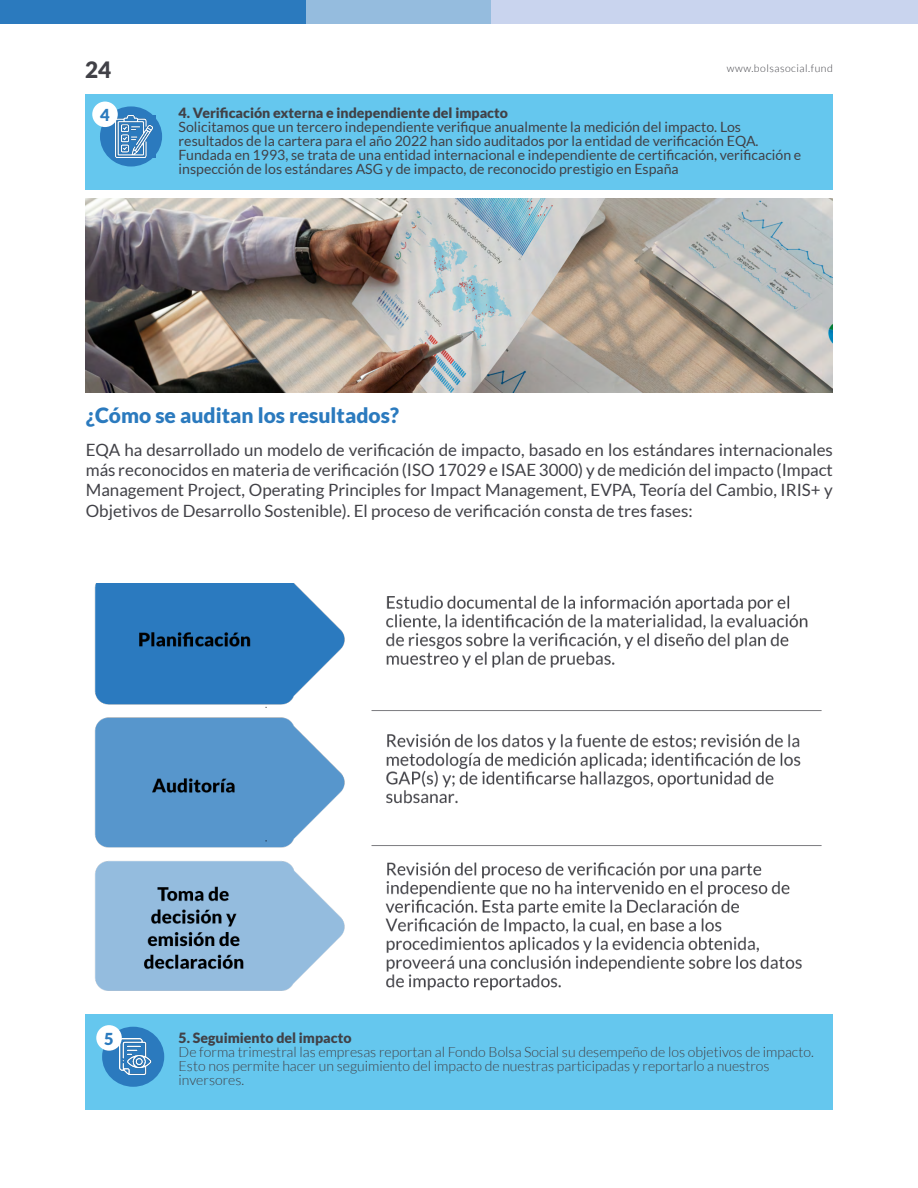
<style>
.page{position:relative;width:918px;height:1188px;background:#fff}
.page>*{position:absolute;margin:0;border:0;box-sizing:border-box;transform-origin:0 0}
.t1{font:900 22.5px "Lato";color:#414147}
.t2{font:900 21px "Lato";color:#2b7abe}
.t3{font:16.95px/20.2px "Lato";color:#414147;text-align:justify}
.t4{font:900 16.5px "Lato";color:#2b7abe}
.t5{font:14.1px/14.1px "Lato";color:#414147}
.t6{font:300 14.1px/14.1px "Lato";color:#414147}
.t7{font:900 14.1px "Lato";color:#414147}
.t8{font:300 10.5px "Lato";letter-spacing:.05em;color:#414147}
</style>
<div class="page">
<div style="left:0;top:0;width:306px;height:24px;background:#2b7abe"></div>
<div style="left:306px;top:0;width:306px;height:24px;background:#95bcde"></div>
<div style="left:492px;top:0;width:426px;height:24px;background:#c9d4ee"></div>
<div style="left:85px;top:94px;width:748px;height:95px;background:#65c7ee"></div>
<div style="left:85px;top:1015px;width:748px;height:95px;background:#65c7ee"></div>
<img style="left:94px;top:584px;width:728px;height:407px">
<div style="left:100px;top:106px;width:62px;height:61px;background:#2b7abe;border-radius:50%"></div>
<img style="left:115px;top:115px;width:40px;height:43px">
<div style="left:102px;top:1027px;width:62px;height:60px;background:#2b7abe;border-radius:50%"></div>
<img style="left:120px;top:1039px;width:32px;height:36px">
<img style="left:85px;top:199px;width:748px;height:193px">
<div style="left:92px;top:102px;width:26px;height:25px;background:#fff;border-radius:50%"></div>
<div style="left:96px;top:1025px;width:26px;height:26px;background:#fff;border-radius:50%"></div>
<h1 class="t1" style="left:85px;top:56px;width:28px">24</h1>
<p class="t8" style="left:727px;top:63px;width:108px">www.bolsasocial.fund</p>
<p class="t7" style="left:179px;top:104px;width:331px">4. Verificación externa e independiente del impacto</p>
<p class="t5" style="left:179px;top:120px;width:624px">Solicitamos que un tercero independiente verifique anualmente la medición del impacto. Los resultados de la cartera para el año 2022 han sido auditados por la entidad de verificación EQA.<br>Fundada en 1993, se trata de una entidad internacional e independiente de certificación, verificación e inspección de los estándares ASG y de impacto, de reconocido prestigio en España</p>
<p class="t4" style="left:100px;top:105px;width:11px">4</p>
<p class="t2" style="left:86px;top:403px;width:315px">¿Cómo se auditan los resultados?</p>
<p class="t3" style="left:86px;top:439px;width:749px">EQA ha desarrollado un modelo de verificación de impacto, basado en los estándares internacionales más reconocidos en materia de verificación (ISO 17029 e ISAE 3000) y de medición del impacto (Impact Management Project, Operating Principles for Impact Management, EVPA, Teoría del Cambio, IRIS+ y Objetivos de Desarrollo Sostenible). El proceso de verificación consta de tres fases:</p>
<p class="t4" style="left:104px;top:1029px;width:11px">5</p>
<p class="t7" style="left:179px;top:1029px;width:174px">5. Seguimiento del impacto</p>
<p class="t6" style="left:179px;top:1045px;width:637px">De forma trimestral las empresas reportan al Fondo Bolsa Social su desempeño de los objetivos de impacto.<br>Esto nos permite hacer un seguimiento del impacto de nuestras participadas y reportarlo a nuestros inversores.</p>
</div>
